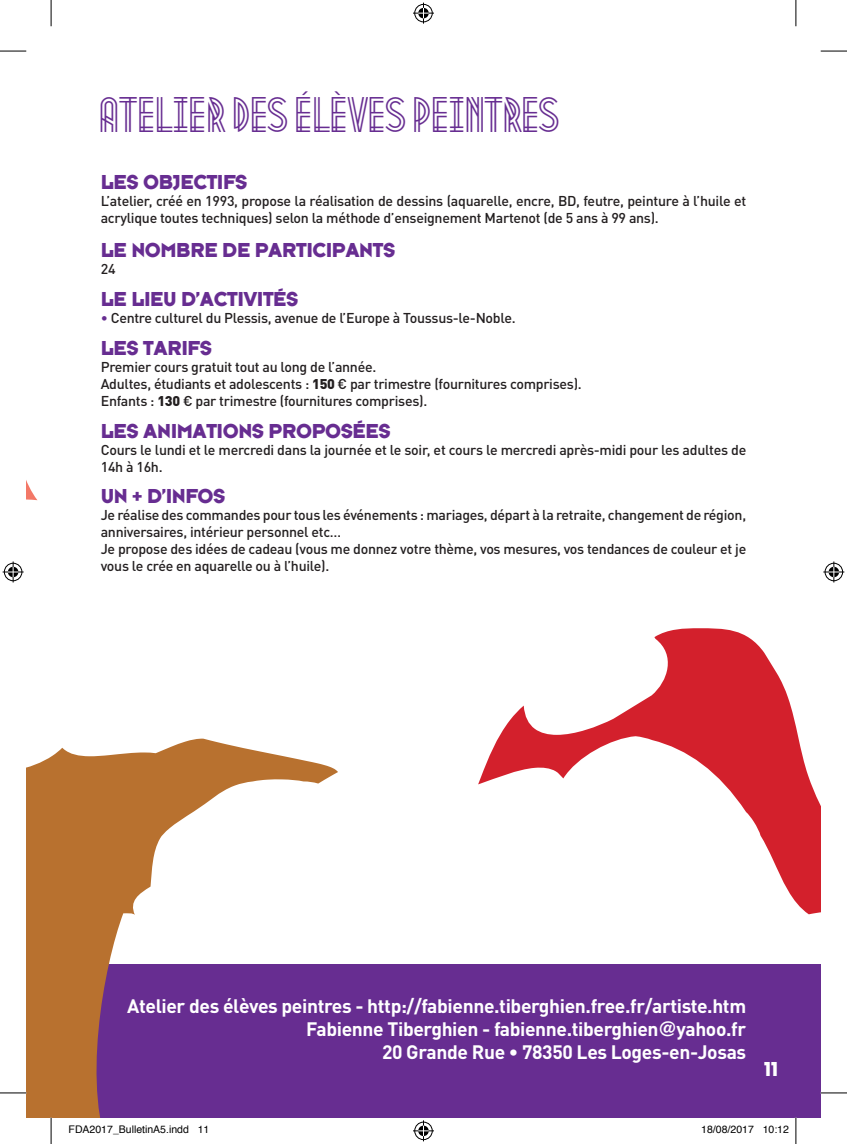
<style>
.page{position:relative;width:847px;height:1144px;background:#fff}
.page>*{position:absolute;margin:0;border:0;box-sizing:border-box;transform-origin:0 0}
.t1{font:43.75px "Metropolis 1920";letter-spacing:-.04em;color:#672d91}
.t2{font:21px "Typeface Six";letter-spacing:-.02em;color:#672d91}
.t3{font:21px "Typeface Six";color:#fff}
.t4{font:700 19.25px/23.1px "DIN";letter-spacing:-.02em;color:#fff;text-align:right}
.t5{font:500 14.17px/17px "DIN Pro";letter-spacing:-.02em;color:#231f20}
.t6{font:10.5px "Helvetica";color:#000}
.s1{font-size:14px;color:#672d91}
.s2{font-family:"DIN";font-weight:900;font-size:14px}
.s3{font-family:"Helvetica"}
</style>
<div class="page">
<div style="left:51px;top:964px;width:769px;height:154px;background:#672d91"></div>
<svg style="left:478px;top:628px;width:342px;height:286px"></svg>
<svg style="left:26px;top:738px;width:312px;height:380px"></svg>
<svg style="left:0;top:51px;width:26px;height:1px"></svg>
<svg style="left:820px;top:51px;width:26px;height:1px"></svg>
<svg style="left:0;top:1092px;width:26px;height:1px"></svg>
<svg style="left:820px;top:1092px;width:26px;height:1px"></svg>
<svg style="left:51px;top:0;width:1px;height:26px"></svg>
<svg style="left:51px;top:1118px;width:1px;height:26px"></svg>
<svg style="left:795px;top:0;width:1px;height:26px"></svg>
<svg style="left:795px;top:1118px;width:1px;height:26px"></svg>
<svg style="left:413px;top:3px;width:21px;height:21px"></svg>
<svg style="left:413px;top:1120px;width:21px;height:21px"></svg>
<svg style="left:3px;top:480px;width:34px;height:102px"></svg>
<svg style="left:823px;top:561px;width:21px;height:21px"></svg>
<h1 class="t1" style="left:101px;top:79px;width:463px">ATELIER DES ÉLÈVES PEINTRES</h1>
<h2 class="t2" style="left:101px;top:169px;width:148px">LES OBJECTIFS</h2>
<p class="t5" style="left:101px;top:191px;width:646px">L’atelier, créé en 1993, propose la réalisation de dessins (aquarelle, encre, BD, feutre, peinture à l’huile et acrylique toutes techniques) selon la méthode d’enseignement Martenot (de 5 ans à 99 ans).</p>
<h2 class="t2" style="left:101px;top:238px;width:296px">LE NOMBRE DE PARTICIPANTS</h2>
<p class="t5" style="left:101px;top:259px;width:16px">24</p>
<h2 class="t2" style="left:101px;top:286px;width:199px">LE LIEU D’ACTIVITÉS</h2>
<p class="t5" style="left:101px;top:308px;width:416px"><span class="s1">•</span> Centre culturel du Plessis, avenue de l’Europe à Toussus-le-Noble.</p>
<h2 class="t2" style="left:101px;top:335px;width:113px">LES TARIFS</h2>
<p class="t5" style="left:101px;top:357px;width:482px">Premier cours gratuit tout au long de l’année.<br>Adultes, étudiants et adolescents : <span class="s2">150</span> € par trimestre (fournitures comprises).<br>Enfants : <span class="s2">130</span> € par trimestre (fournitures comprises).</p>
<h2 class="t2" style="left:101px;top:418px;width:291px">LES ANIMATIONS PROPOSÉES</h2>
<p class="t5" style="left:101px;top:439px;width:646px">Cours le lundi et le mercredi dans la journée et le soir, et cours le mercredi après-midi pour les adultes de<br>14h à 16h.</p>
<h2 class="t2" style="left:101px;top:483px;width:126px">UN + D’INFOS</h2>
<p class="t5" style="left:101px;top:505px;width:646px">Je réalise des commandes pour tous les événements : mariages, départ à la retraite, changement de région, anniversaires, intérieur personnel etc…<br>Je propose des idées de cadeau (vous me donnez votre thème, vos mesures, vos tendances de couleur et je vous le crée en aquarelle ou à l’huile).</p>
<h3 class="t4" style="left:127px;top:994px;width:620px">Atelier des élèves peintres - http://fabienne.tiberghien.free.fr/artiste.htm<br>Fabienne Tiberghien - fabienne.tiberghien<span class="s3">@</span>yahoo.fr<br>20 Grande Rue • 78350 Les Loges-en-Josas</h3>
<h2 class="t3" style="left:764px;top:1056px;width:15px">11</h2>
<p class="t6" style="left:69px;top:1122px;width:142px">FDA2017_BulletinA5.indd 11</p>
<p class="t6" style="left:701px;top:1122px;width:89px">18/08/2017 10:12</p>
</div>
